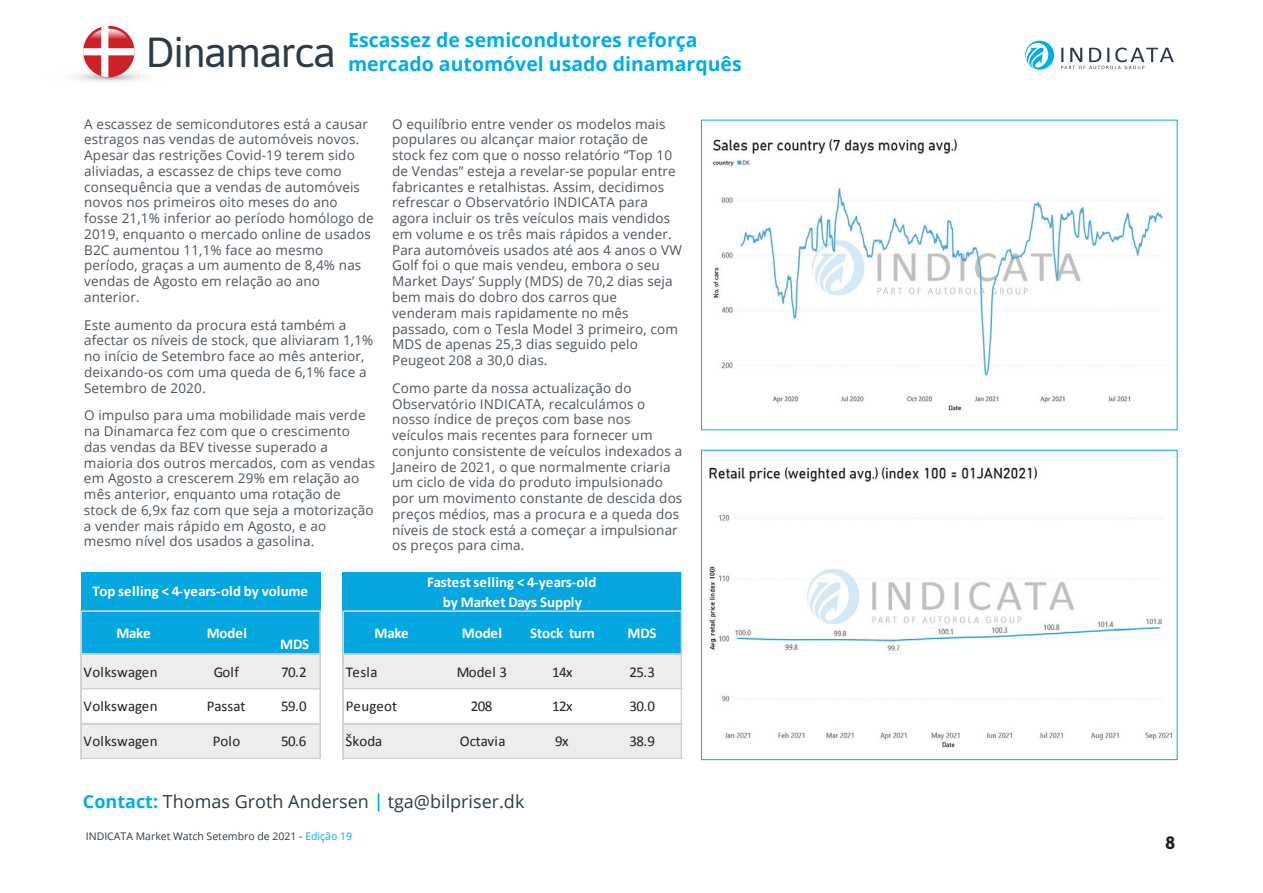
<style>
.page{position:relative;width:1263px;height:893px;background:#fff}
.page>*{position:absolute;margin:0;border:0;box-sizing:border-box;transform-origin:0 0}
.t1{font:42px "Asap";letter-spacing:-.04em;color:#2c3b46}
.t2{font:700 19.5px/23.4px "Open Sans";color:#00ade8}
.t3{font:18px "Open Sans";color:#2c3b46}
.t4{font:700 18px "Asap";color:#231f20}
.t5{font:15px "Calibri";letter-spacing:.005em;color:#231f20}
.t6{font:700 15px/20px "Calibri";letter-spacing:-.005em;color:#fff;text-align:center}
.t7{font:13.5px/15.8px "Open Sans";letter-spacing:.01em;color:#4b545e}
.t8{font:10.5px "Open Sans";color:#2c3b46}
.s1{font-weight:700;color:#00ade8}
.s2{color:#00ade8}
</style>
<div class="page">
<svg style="left:45px;top:68px;width:128px;height:17px"></svg>
<svg style="left:83px;top:26px;width:52px;height:51px"></svg>
<svg style="left:378px;top:793px;width:1px;height:19px"></svg>
<svg style="left:1025px;top:41px;width:29px;height:29px"></svg>
<svg style="left:1061px;top:48px;width:113px;height:21px"></svg>
<div style="left:701px;top:450px;width:476px;height:310px;border:1px solid #00ade8"></div>
<div style="left:82px;top:572px;width:239px;height:40px;background:#05a7e0"></div>
<div style="left:343px;top:572px;width:339px;height:40px;background:#05a7e0"></div>
<hr style="left:681px;top:572px;width:1px;height:40px;background:#c6dfb4">
<div style="left:82px;top:611px;width:186px;height:44px;background:#05a7e0"></div>
<div style="left:267px;top:611px;width:54px;height:44px;background:#05a7e0"></div>
<div style="left:343px;top:611px;width:339px;height:44px;background:#05a7e0"></div>
<div style="left:82px;top:654px;width:239px;height:35px;background:#ededee"></div>
<div style="left:343px;top:654px;width:339px;height:35px;background:#ededee"></div>
<div style="left:82px;top:723px;width:239px;height:36px;background:#ededee"></div>
<div style="left:343px;top:723px;width:339px;height:36px;background:#ededee"></div>
<hr style="left:82px;top:610px;width:239px;height:1px;background:#cfd0d2">
<hr style="left:82px;top:611px;width:239px;height:1px;background:#cfd0d2">
<hr style="left:82px;top:653px;width:239px;height:1px;background:#cfd0d2">
<hr style="left:82px;top:654px;width:239px;height:1px;background:#cfd0d2">
<hr style="left:82px;top:688px;width:239px;height:1px;background:#cfd0d2">
<hr style="left:82px;top:723px;width:239px;height:1px;background:#cfd0d2">
<hr style="left:82px;top:758px;width:239px;height:1px;background:#cfd0d2">
<hr style="left:81px;top:611px;width:1px;height:148px;background:#cfd0d2">
<hr style="left:319px;top:612px;width:1px;height:147px;background:#cfd0d2">
<hr style="left:320px;top:612px;width:1px;height:147px;background:#cfd0d2">
<hr style="left:342px;top:611px;width:1px;height:148px;background:#cfd0d2">
<hr style="left:343px;top:611px;width:1px;height:148px;background:#cfd0d2">
<hr style="left:681px;top:612px;width:1px;height:147px;background:#cfd0d2">
<hr style="left:344px;top:610px;width:338px;height:1px;background:#cfd0d2">
<hr style="left:344px;top:611px;width:338px;height:1px;background:#cfd0d2">
<hr style="left:344px;top:653px;width:338px;height:1px;background:#cfd0d2">
<hr style="left:344px;top:654px;width:338px;height:1px;background:#cfd0d2">
<hr style="left:344px;top:688px;width:338px;height:1px;background:#cfd0d2">
<hr style="left:344px;top:723px;width:338px;height:1px;background:#cfd0d2">
<hr style="left:344px;top:758px;width:338px;height:1px;background:#cfd0d2">
<img style="left:712px;top:138px;width:459px;height:273px">
<img style="left:709px;top:466px;width:464px;height:281px">
<h1 class="t1" style="left:146px;top:23px;width:192px">Dinamarca</h1>
<h2 class="t2" style="left:348px;top:28px;width:395px">Escassez de semicondutores reforça mercado automóvel usado dinamarquês</h2>
<p class="t7" style="left:84px;top:115px;width:291px">A escassez de semicondutores está a causar estragos nas vendas de automóveis novos.<br>Apesar das restrições Covid-19 terem sido aliviadas, a escassez de chips teve como consequência que a vendas de automóveis novos nos primeiros oito meses do ano fosse 21,1% inferior ao período homólogo de 2019, enquanto o mercado online de usados B2C aumentou 11,1% face ao mesmo período, graças a um aumento de 8,4% nas vendas de Agosto em relação ao ano anterior.</p>
<p class="t7" style="left:84px;top:316px;width:291px">Este aumento da procura está também a afectar os níveis de stock, que aliviaram 1,1% no início de Setembro face ao mês anterior, deixando-os com uma queda de 6,1% face a Setembro de 2020.</p>
<p class="t7" style="left:84px;top:407px;width:293px">O impulso para uma mobilidade mais verde na Dinamarca fez com que o crescimento das vendas da BEV tivesse superado a maioria dos outros mercados, com as vendas em Agosto a crescerem 29% em relação ao mês anterior, enquanto uma rotação de stock de 6,9x faz com que seja a motorização a vender mais rápido em Agosto, e ao mesmo nível dos usados a gasolina.</p>
<p class="t7" style="left:392px;top:116px;width:291px">O equilíbrio entre vender os modelos mais populares ou alcançar maior rotação de stock fez com que o nosso relatório “Top 10 de Vendas” esteja a revelar-se popular entre fabricantes e retalhistas. Assim, decidimos refrescar o Observatório INDICATA para agora incluir os três veículos mais vendidos em volume e os três mais rápidos a vender.<br>Para automóveis usados até aos 4 anos o VW Golf foi o que mais vendeu, embora o seu Market Days’ Supply (MDS) de 70,2 dias seja bem mais do dobro dos carros que venderam mais rapidamente no mês passado, com o Tesla Model 3 primeiro, com MDS de apenas 25,3 dias seguido pelo Peugeot 208 a 30,0 dias.</p>
<p class="t7" style="left:392px;top:380px;width:292px">Como parte da nossa actualização do Observatório INDICATA, recalculámos o nosso índice de preços com base nos veículos mais recentes para fornecer um conjunto consistente de veículos indexados a Janeiro de 2021, o que normalmente criaria um ciclo de vida do produto impulsionado por um movimento constante de descida dos preços médios, mas a procura e a queda dos níveis de stock está a começar a impulsionar os preços para cima.</p>
<p class="t6" style="left:92px;top:580px;width:217px">Top selling &lt; 4-years-old by volume</p>
<p class="t6" style="left:427px;top:571px;width:171px">Fastest selling &lt; 4-years-old by Market Days Supply</p>
<p class="t6" style="left:116px;top:622px;width:36px">Make</p>
<p class="t6" style="left:207px;top:622px;width:42px">Model</p>
<p class="t6" style="left:280px;top:633px;width:30px">MDS</p>
<p class="t6" style="left:374px;top:622px;width:36px">Make</p>
<p class="t6" style="left:462px;top:622px;width:42px">Model</p>
<p class="t6" style="left:530px;top:622px;width:66px">Stock turn</p>
<p class="t6" style="left:628px;top:622px;width:30px">MDS</p>
<p class="t5" style="left:84px;top:662px;width:76px">Volkswagen</p>
<p class="t5" style="left:214px;top:662px;width:27px">Golf</p>
<p class="t5" style="left:281px;top:662px;width:27px">70.2</p>
<p class="t5" style="left:346px;top:662px;width:33px">Tesla</p>
<p class="t5" style="left:457px;top:662px;width:52px">Model 3</p>
<p class="t5" style="left:552px;top:662px;width:22px">14x</p>
<p class="t5" style="left:629px;top:662px;width:27px">25.3</p>
<p class="t5" style="left:84px;top:697px;width:76px">Volkswagen</p>
<p class="t5" style="left:207px;top:697px;width:40px">Passat</p>
<p class="t5" style="left:281px;top:697px;width:27px">59.0</p>
<p class="t5" style="left:346px;top:697px;width:53px">Peugeot</p>
<p class="t5" style="left:471px;top:697px;width:23px">208</p>
<p class="t5" style="left:552px;top:697px;width:22px">12x</p>
<p class="t5" style="left:630px;top:697px;width:27px">30.0</p>
<p class="t5" style="left:84px;top:732px;width:76px">Volkswagen</p>
<p class="t5" style="left:213px;top:732px;width:29px">Polo</p>
<p class="t5" style="left:281px;top:732px;width:27px">50.6</p>
<p class="t5" style="left:346px;top:732px;width:38px">Škoda</p>
<p class="t5" style="left:460px;top:732px;width:47px">Octavia</p>
<p class="t5" style="left:555px;top:732px;width:15px">9x</p>
<p class="t5" style="left:629px;top:732px;width:27px">38.9</p>
<h3 class="t3" style="left:83px;top:789px;width:443px"><span class="s1">Contact:</span> Thomas Groth Andersen tga@bilpriser.dk</h3>
<p class="t8" style="left:86px;top:829px;width:268px">INDICATA Market Watch Setembro de 2021 - <span class="s2">Edição 19</span></p>
<h3 class="t4" style="left:1165px;top:829px;width:11px">8</h3>
</div>
